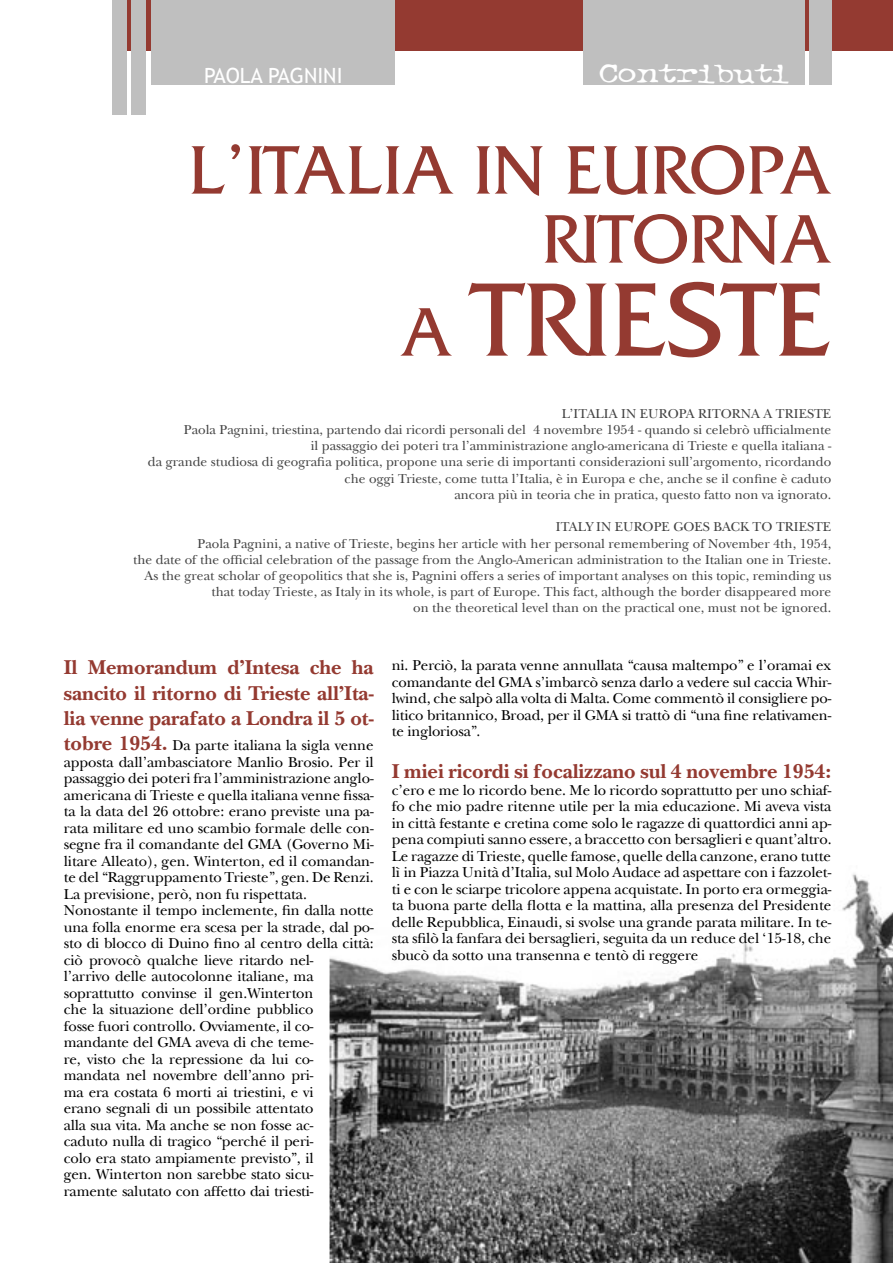
<style>
.page{position:relative;width:893px;height:1263px;background:#fff}
.page>*{position:absolute;margin:0;border:0;box-sizing:border-box;transform-origin:0 0}
.t1{font:109.5px "Friz Quadrata";color:#943a31}
.t2{font:72px/69px "Friz Quadrata";color:#943a31;text-align:right}
.t3{font:30px "Typewriter Oldstyle";color:#fff;scale:1.35 1}
.t4{font:700 21px/25.2px "New Baskerville";letter-spacing:-.005em;color:#943a31;text-align:justify}
.t5{font:21px "Trebuchet MS";color:#fff}
.t6{font:15px/16.5px "New Baskerville";letter-spacing:-.01em;color:#000;text-align:justify}
.t7{font:13.5px/16.2px "New Baskerville";color:#434343;text-align:right}
.s1{font-size:72px}
.s2{font-weight:700;font-size:21px;color:#943a31}
</style>
<div class="page">
<div style="left:112px;top:0;width:781px;height:51px;background:#943a31"></div>
<div style="left:583px;top:0;width:222px;height:85px;background:#bfbfbf"></div>
<div style="left:810px;top:0;width:22px;height:85px;background:#bfbfbf"></div>
<div style="left:112px;top:0;width:15px;height:115px;background:#bfbfbf"></div>
<div style="left:152px;top:0;width:243px;height:85px;background:#bfbfbf"></div>
<div style="left:131px;top:0;width:15px;height:115px;background:#bfbfbf"></div>
<img style="left:330px;top:874px;width:563px;height:389px">
<h3 class="t5" style="left:204px;top:63px;width:140px">PAOLA PAGNINI</h3>
<h3 class="t3" style="left:599px;top:56px;width:142px">Contributi</h3>
<h2 class="t2" style="left:188px;top:135px;width:644px">L’ITALIA IN EUROPA<br>RITORNA</h2>
<h1 class="t1" style="left:400px;top:255px;width:433px"><span class="s1">A</span> TRIESTE</h1>
<p class="t7" style="left:148px;top:405px;width:685px">L’ITALIA IN EUROPA RITORNA A TRIESTE<br>Paola Pagnini, triestina, partendo dai ricordi personali del 4 novembre 1954 - quando si celebrò ufficialmente<br>il passaggio dei poteri tra l’amministrazione anglo-americana di Trieste e quella italiana -<br>da grande studiosa di geografia politica, propone una serie di importanti considerazioni sull’argomento, ricordando che oggi Trieste, come tutta l’Italia, è in Europa e che, anche se il confine è caduto<br>ancora più in teoria che in pratica, questo fatto non va ignorato.</p>
<p class="t7" style="left:133px;top:519px;width:700px">ITALY IN EUROPE GOES BACK TO TRIESTE<br>Paola Pagnini, a native of Trieste, begins her article with her personal remembering of November 4th, 1954,<br>the date of the official celebration of the passage from the Anglo-American administration to the Italian one in Trieste.<br>As the great scholar of geopolitics that she is, Pagnini offers a series of important analyses on this topic, reminding us that today Trieste, as Italy in its whole, is part of Europe. This fact, although the border disappeared more<br>on the theoretical level than on the practical one, must not be ignored.</p>
<h3 class="t4" style="left:64px;top:655px;width:311px">Il Memorandum d’Intesa che ha sancito il ritorno di Trieste all’Ita&shy;lia venne parafato a Londra il 5 ot-</h3>
<p class="t6" style="left:64px;top:737px;width:312px;text-align:left"><span class="s2">tobre 1954.</span> Da parte italiana la sigla venne apposta dall’ambasciatore Manlio Brosio. Per il passaggio dei poteri fra l’amministrazione anglo&shy;americana di Trieste e quella italiana venne fissa&shy;ta la data del 26 ottobre: erano previste una pa&shy;rata militare ed uno scambio formale delle con&shy;segne fra il comandante del GMA (Governo Mi&shy;litare Alleato), gen. Winterton, ed il comandan&shy;te del “Raggruppamento Trieste”, gen. De Renzi.<br>La previsione, però, non fu rispettata.<br>Nonostante il tempo inclemente, fin dalla notte una folla enorme era scesa per la strade, dal po&shy;sto di blocco di Duino fino al centro della città: ciò provocò qualche lieve ritardo nel-<br>l’arrivo delle autocolonne italiane, ma soprattutto convinse il gen.Winterton<br>che la situazione dell’ordine pubblico<br>fosse fuori controllo. Ovviamente, il co&shy;mandante del GMA aveva di che teme-<br>re, visto che la repressione da lui co-<br>mandata nel novembre dell’anno pri-<br>ma era costata 6 morti ai triestini, e vi<br>erano segnali di un possibile attentato<br>alla sua vita. Ma anche se non fosse ac-<br>caduto nulla di tragico “perché il peri-<br>colo era stato ampiamente previsto”, il<br>gen. Winterton non sarebbe stato sicu-<br>ramente salutato con affetto dai triesti-</p>
<p class="t6" style="left:392px;top:657px;width:441px">ni. Perciò, la parata venne annullata “causa maltempo” e l’oramai ex comandante del GMA s’imbarcò senza darlo a vedere sul caccia Whir&shy;lwind, che salpò alla volta di Malta. Come commentò il consigliere po&shy;litico britannico, Broad, per il GMA si trattò di “una fine relativamen&shy;te ingloriosa”.</p>
<h3 class="t4" style="left:392px;top:759px;width:441px">I miei ricordi si focalizzano sul 4 novembre 1954:</h3>
<p class="t6" style="left:392px;top:781px;width:441px">c’ero e me lo ricordo bene. Me lo ricordo soprattutto per uno schiaf&shy;fo che mio padre ritenne utile per la mia educazione. Mi aveva vista in città festante e cretina come solo le ragazze di quattordici anni ap&shy;pena compiuti sanno essere, a braccetto con bersaglieri e quant’altro.<br>Le ragazze di Trieste, quelle famose, quelle della canzone, erano tutte lì in Piazza Unità d’Italia, sul Molo Audace ad aspettare con i fazzolet&shy;ti e con le sciarpe tricolore appena acquistate. In porto era ormeggia&shy;ta buona parte della flotta e la mattina, alla presenza del Presidente delle Repubblica, Einaudi, si svolse una grande parata militare. In te&shy;sta sfilò la fanfara dei bersaglieri, seguita da un reduce del ‘15-18, che sbucò da sotto una transenna e tentò di reggere</p>
</div>
